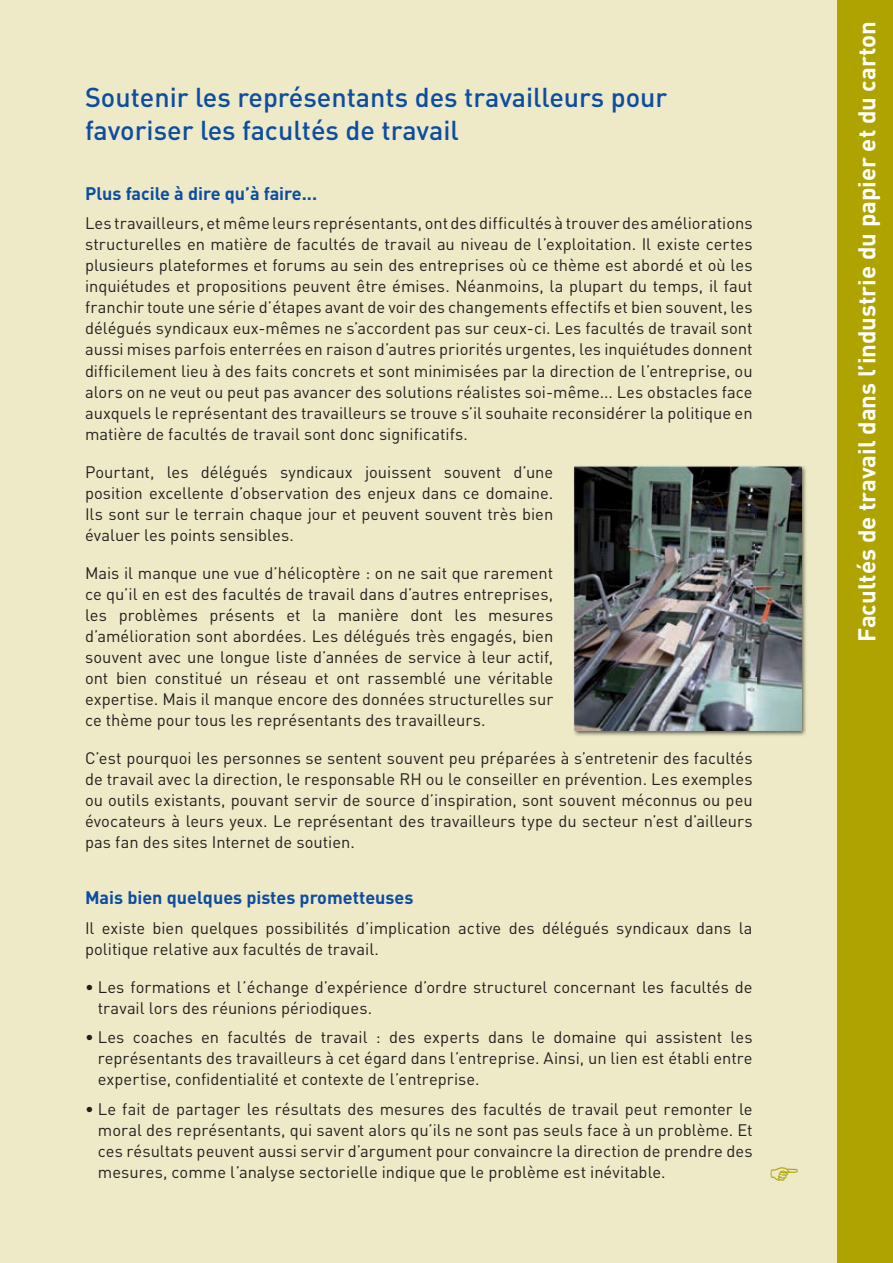
<style>
.page{position:relative;width:893px;height:1263px;background:#eeeac7}
.page>*{position:absolute;margin:0;border:0;box-sizing:border-box;transform-origin:0 0}
.t1{font:500 27px/32.4px "DIN";color:#0d4da1}
.t2{font:700 24px "DIN";color:#fff}
.t3{font:700 18px "DIN";color:#0d4da1}
.t4{font:16.5px/21px "DIN";color:#231f20;text-align:justify}
</style>
<div class="page">
<div style="left:838px;top:0;width:55px;height:1263px;background:#afa301"></div>
<img style="left:574px;top:466px;width:232px;height:270px">
<img style="left:575px;top:467px;width:226px;height:263px">
<h1 class="t1" style="left:85px;top:80px;width:584px">Soutenir les représentants des travailleurs pour favoriser les facultés de travail</h1>
<p class="t3" style="left:85px;top:181px;width:234px">Plus facile à dire qu’à faire...</p>
<p class="t4" style="left:85px;top:212px;width:669px">Les travailleurs, et même leurs représentants, ont des difficultés à trouver des améliorations structurelles en matière de facultés de travail au niveau de l’exploitation. Il existe certes plusieurs plateformes et forums au sein des entreprises où ce thème est abordé et où les inquiétudes et propositions peuvent être émises. Néanmoins, la plupart du temps, il faut franchir toute une série d’étapes avant de voir des changements effectifs et bien souvent, les délégués syndicaux eux-mêmes ne s’accordent pas sur ceux-ci. Les facultés de travail sont aussi mises parfois enterrées en raison d’autres priorités urgentes, les inquiétudes donnent difficilement lieu à des faits concrets et sont minimisées par la direction de l’entreprise, ou alors on ne veut ou peut pas avancer des solutions réalistes soi-même... Les obstacles face auxquels le représentant des travailleurs se trouve s’il souhaite reconsidérer la politique en matière de facultés de travail sont donc significatifs.</p>
<p class="t4" style="left:85px;top:461px;width:470px">Pourtant, les délégués syndicaux jouissent souvent d’une position excellente d’observation des enjeux dans ce domaine.<br>Ils sont sur le terrain chaque jour et peuvent souvent très bien évaluer les points sensibles.</p>
<p class="t4" style="left:85px;top:562px;width:470px">Mais il manque une vue d’hélicoptère : on ne sait que rarement ce qu’il en est des facultés de travail dans d’autres entreprises, les problèmes présents et la manière dont les mesures d’amélioration sont abordées. Les délégués très engagés, bien souvent avec une longue liste d’années de service à leur actif, ont bien constitué un réseau et ont rassemblé une véritable expertise. Mais il manque encore des données structurelles sur ce thème pour tous les représentants des travailleurs.</p>
<p class="t4" style="left:85px;top:747px;width:669px">C’est pourquoi les personnes se sentent souvent peu préparées à s’entretenir des facultés de travail avec la direction, le responsable RH ou le conseiller en prévention. Les exemples ou outils existants, pouvant servir de source d’inspiration, sont souvent méconnus ou peu évocateurs à leurs yeux. Le représentant des travailleurs type du secteur n’est d’ailleurs pas fan des sites Internet de soutien.</p>
<p class="t3" style="left:85px;top:886px;width:330px">Mais bien quelques pistes prometteuses</p>
<p class="t4" style="left:85px;top:917px;width:669px">Il existe bien quelques possibilités d’implication active des délégués syndicaux dans la politique relative aux facultés de travail.</p>
<p class="t4" style="left:98px;top:976px;width:656px;text-indent:-13px">• Les formations et l’échange d’expérience d’ordre structurel concernant les facultés de travail lors des réunions périodiques.</p>
<p class="t4" style="left:98px;top:1026px;width:656px;text-indent:-13px">• Les coaches en facultés de travail : des experts dans le domaine qui assistent les représentants des travailleurs à cet égard dans l’entreprise. Ainsi, un lien est établi entre expertise, confidentialité et contexte de l’entreprise.</p>
<p class="t4" style="left:98px;top:1098px;width:656px;text-indent:-13px">• Le fait de partager les résultats des mesures des facultés de travail peut remonter le moral des représentants, qui savent alors qu’ils ne sont pas seuls face à un problème. Et ces résultats peuvent aussi servir d’argument pour convaincre la direction de prendre des mesures, comme l’analyse sectorielle indique que le problème est inévitable.</p>
<h2 class="t2" style="left:851px;top:642px;width:622px;rotate:-90deg">Facultés de travail dans l’industrie du papier et du carton</h2>
</div>
